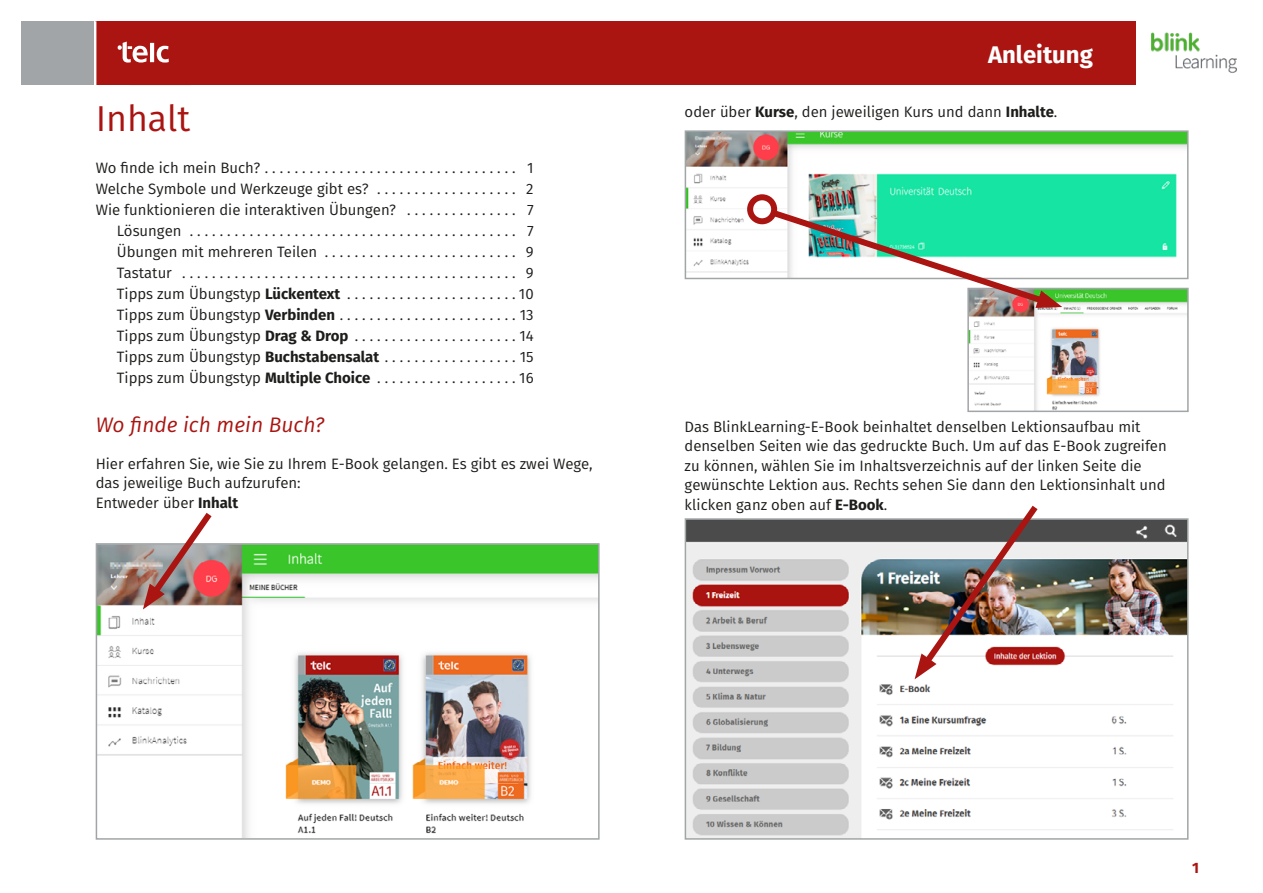
<style>
.page{position:relative;width:1263px;height:893px;background:#fff}
.page>*{position:absolute;margin:0;border:0;box-sizing:border-box;transform-origin:0 0}
.Headline_1{font:36px "Fira Sans";color:#aa1411}
.t1{font:700 24px "Fira Sans";color:#fff}
.Headline_2{font:italic 21px "Fira Sans";color:#aa1411}
.Inhalt_4{font:15px "Fira Sans";color:#1d1d1b}
.Grundschrift{font:15px/19.5px "Fira Sans";color:#1d1d1b}
.t2{font:700 15px "Fira Sans";color:#aa1411}
.s1{font-weight:700}
</style>
<div class="page">
<div style="left:95px;top:21px;width:1040px;height:64px;background:#aa1411"></div>
<svg style="left:117px;top:41px;width:52px;height:22px"></svg>
<img style="left:1151px;top:32px;width:86px;height:41px">
<div style="left:21px;top:21px;width:73px;height:64px;background:#a1a5a7"></div>
<hr style="left:95px;top:21px;width:1px;height:64px;background:#fff">
<img style="left:688px;top:133px;width:497px;height:140px">
<div style="left:685px;top:130px;width:503px;height:149px;border:2px solid #a1a5a7"></div>
<img style="left:970px;top:291px;width:216px;height:118px">
<div style="left:967px;top:288px;width:222px;height:124px;border:2px solid #a1a5a7"></div>
<div style="left:747px;top:194px;width:30px;height:30px;border:6px solid #aa1411;border-radius:50%"></div>
<svg style="left:766px;top:205px;width:296px;height:105px"></svg>
<img style="left:688px;top:521px;width:497px;height:316px">
<div style="left:685px;top:518px;width:503px;height:322px;border:2px solid #a1a5a7"></div>
<img style="left:1130px;top:522px;width:54px;height:19px">
<img style="left:99px;top:546px;width:498px;height:291px">
<div style="left:96px;top:543px;width:504px;height:297px;border:2px solid #a1a5a7"></div>
<img style="left:143px;top:513px;width:74px;height:96px">
<img style="left:914px;top:505px;width:129px;height:174px">
<p class="Headline_1" style="left:96px;top:92px;width:96px">Inhalt</p>
<p class="Inhalt_4" style="left:96px;top:157px;width:414px">Wo finde ich mein Buch? . . . . . . . . . . . . . . . . . . . . . . . . . . . . . . . . .</p>
<p class="Inhalt_4" style="left:527px;top:157px;width:8px">1</p>
<p class="Inhalt_4" style="left:96px;top:178px;width:439px">Welche Symbole und Werkzeuge gibt es? . . . . . . . . . . . . . . . . . . . 2</p>
<p class="Inhalt_4" style="left:96px;top:199px;width:439px">Wie funktionieren die interaktiven Übungen? . . . . . . . . . . . . . . . 7</p>
<p class="Inhalt_4" style="left:117px;top:220px;width:418px">Lösungen . . . . . . . . . . . . . . . . . . . . . . . . . . . . . . . . . . . . . . . . . . . . 7</p>
<p class="Inhalt_4" style="left:117px;top:241px;width:418px">Übungen mit mehreren Teilen . . . . . . . . . . . . . . . . . . . . . . . . . . 9</p>
<p class="Inhalt_4" style="left:117px;top:262px;width:418px">Tastatur . . . . . . . . . . . . . . . . . . . . . . . . . . . . . . . . . . . . . . . . . . . . . 9</p>
<p class="Inhalt_4" style="left:117px;top:283px;width:418px">Tipps zum Übungstyp <span class="s1">Lückentext</span> . . . . . . . . . . . . . . . . . . . . . . 10</p>
<p class="Inhalt_4" style="left:117px;top:304px;width:418px">Tipps zum Übungstyp <span class="s1">Verbinden</span> . . . . . . . . . . . . . . . . . . . . . . . . 13</p>
<p class="Inhalt_4" style="left:117px;top:325px;width:418px">Tipps zum Übungstyp <span class="s1">Drag &amp; Drop</span> . . . . . . . . . . . . . . . . . . . . . 14</p>
<p class="Inhalt_4" style="left:117px;top:346px;width:418px">Tipps zum Übungstyp <span class="s1">Buchstabensalat</span> . . . . . . . . . . . . . . . . . . 15</p>
<p class="Inhalt_4" style="left:117px;top:367px;width:418px">Tipps zum Übungstyp <span class="s1">Multiple Choice</span> . . . . . . . . . . . . . . . . . . 16</p>
<p class="Headline_2" style="left:96px;top:409px;width:230px">Wo finde ich mein Buch?</p>
<p class="Grundschrift" style="left:96px;top:453px;width:499px">Hier erfahren Sie, wie Sie zu Ihrem E-Book gelangen. Es gibt es zwei Wege, das jeweilige Buch aufzurufen:<br>Entweder über <span class="s1">Inhalt</span></p>
<h2 class="t1" style="left:988px;top:34px;width:106px">Anleitung</h2>
<p class="Grundschrift" style="left:685px;top:101px;width:373px">oder über <span class="s1">Kurse</span>, den jeweiligen Kurs und dann <span class="s1">Inhalte</span>.</p>
<p class="Grundschrift" style="left:685px;top:416px;width:484px">Das BlinkLearning-E-Book beinhaltet denselben Lektionsaufbau mit denselben Seiten wie das gedruckte Buch. Um auf das E-Book zugreifen zu können, wählen Sie im Inhaltsverzeichnis auf der linken Seite die gewünschte Lektion aus. Rechts sehen Sie dann den Lektionsinhalt und klicken ganz oben auf <span class="s1">E-Book</span>.</p>
<p class="t2" style="left:1192px;top:855px;width:8px">1</p>
</div>
